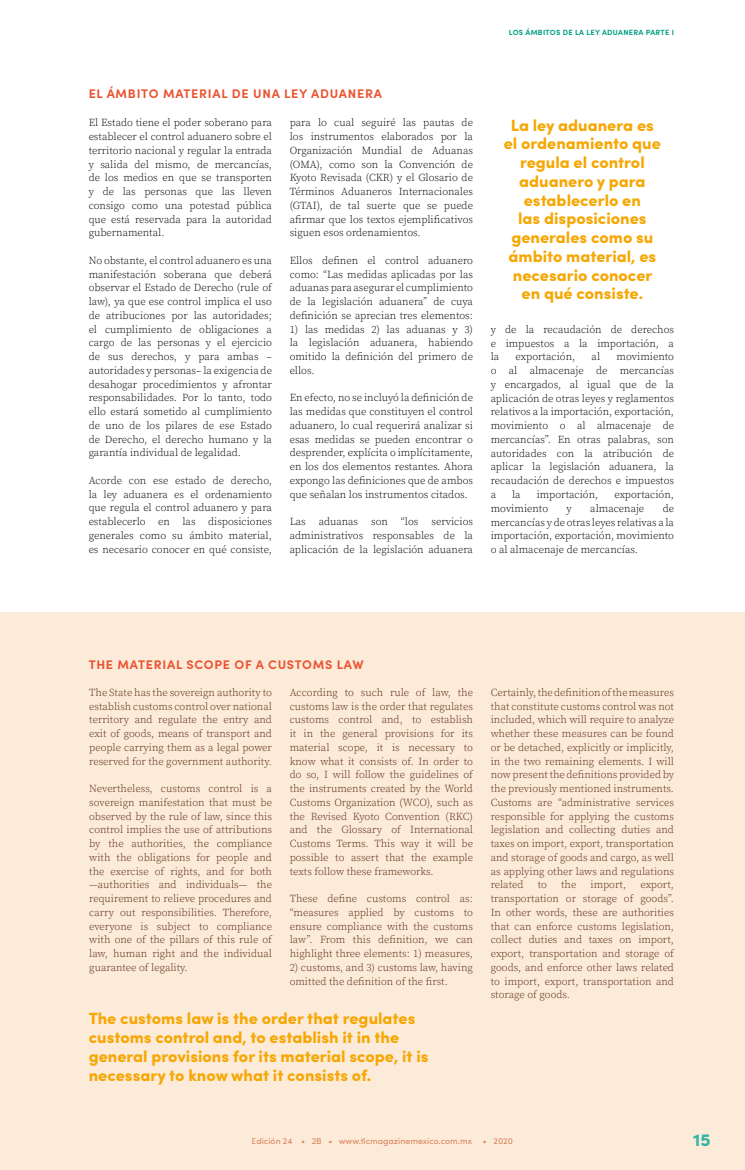
<style>
.page{position:relative;width:745px;height:1170px;background:#fff}
.page>*{position:absolute;margin:0;border:0;box-sizing:border-box;transform-origin:0 0}
.t1{font:900 17.5px "Sofia Pro";color:#32b5a9}
.t2{font:900 16.25px/18.8px "Sofia Pro";color:#f6a704;text-align:center}
.t3{font:700 12.5px "Sofia Pro";letter-spacing:.06em;color:#ea5432}
.t4{font:300 10.62px/13.8px "Source Serif Pro";color:#000;text-align:justify}
.t5{font:300 10.62px/13.8px "Source Serif Pro";color:#57280f;text-align:justify}
.t6{font:500 8.75px "Sofia Pro";color:#c84b17}
.t7{font:700 7.5px "Sofia Pro";letter-spacing:.04em;color:#009e83}
</style>
<div class="page">
<div style="left:0;top:612px;width:744px;height:557px;background:#fcebd9"></div>
<p class="t7" style="left:508px;top:27px;width:166px">LOS ÁMBITOS DE LA LEY ADUANERA PARTE I</p>
<p class="t3" style="left:89px;top:84px;width:294px">EL ÁMBITO MATERIAL DE UNA LEY ADUANERA</p>
<p class="t4" style="left:89px;top:116px;width:185px">El Estado tiene el poder soberano para establecer el control aduanero sobre el territorio nacional y regular la entrada y salida del mismo, de mercancías, de los medios en que se transporten y de las personas que las lleven consigo como una potestad pública que está reservada para la autoridad gubernamental.</p>
<p class="t4" style="left:89px;top:253px;width:185px">No obstante, el control aduanero es una manifestación soberana que deberá observar el Estado de Derecho (rule of law), ya que ese control implica el uso de atribuciones por las autoridades; el cumplimiento de obligaciones a cargo de las personas y el ejercicio de sus derechos, y para ambas – autoridades y personas– la exigencia de desahogar procedimientos y afrontar responsabilidades. Por lo tanto, todo ello estará sometido al cumplimiento de uno de los pilares de ese Estado de Derecho, el derecho humano y la garantía individual de legalidad.</p>
<p class="t4" style="left:89px;top:473px;width:185px">Acorde con ese estado de derecho, la ley aduanera es el ordenamiento que regula el control aduanero y para establecerlo en las disposiciones generales como su ámbito material, es necesario conocer en qué consiste,</p>
<p class="t4" style="left:289px;top:116px;width:185px">para lo cual seguiré las pautas de los instrumentos elaborados por la Organización Mundial de Aduanas (OMA), como son la Convención de Kyoto Revisada (CKR) y el Glosario de Términos Aduaneros Internacionales (GTAI), de tal suerte que se puede afirmar que los textos ejemplificativos siguen esos ordenamientos.</p>
<p class="t4" style="left:289px;top:253px;width:185px">Ellos definen el control aduanero como: “Las medidas aplicadas por las aduanas para asegurar el cumplimiento de la legislación aduanera” de cuya definición se aprecian tres elementos:</p>
<p class="t4" style="left:289px;top:322px;width:185px">1) las medidas 2) las aduanas y 3) la legislación aduanera, habiendo omitido la definición del primero de ellos.</p>
<p class="t4" style="left:289px;top:391px;width:185px">En efecto, no se incluyó la definición de las medidas que constituyen el control aduanero, lo cual requerirá analizar si esas medidas se pueden encontrar o desprender, explícita o implícitamente, en los dos elementos restantes. Ahora expongo las definiciones que de ambos que señalan los instrumentos citados.</p>
<p class="t4" style="left:289px;top:515px;width:185px">Las aduanas son “los servicios administrativos responsables de la aplicación de la legislación aduanera</p>
<h2 class="t2" style="left:503px;top:114px;width:159px">La ley aduanera es el ordenamiento que regula el control aduanero y para establecerlo en<br>las disposiciones generales como su ámbito material, es necesario conocer en qué consiste.</h2>
<p class="t4" style="left:490px;top:322px;width:185px">y de la recaudación de derechos e impuestos a la importación, a la</p>
<p class="t4" style="left:515px;top:350px;width:61px">exportación,</p>
<p class="t4" style="left:591px;top:350px;width:10px">al</p>
<p class="t4" style="left:490px;top:350px;width:185px;text-indent:126px">movimiento o al almacenaje de mercancías y encargados, al igual que de la aplicación de otras leyes y reglamentos relativos a la importación, exportación, movimiento o al almacenaje de mercancías”. En otras palabras, son autoridades con la atribución de aplicar la legislación aduanera, la recaudación de derechos e impuestos a</p>
<p class="t4" style="left:512px;top:487px;width:10px">la</p>
<p class="t4" style="left:536px;top:487px;width:63px">importación,</p>
<p class="t4" style="left:614px;top:487px;width:61px">exportación,</p>
<p class="t4" style="left:490px;top:501px;width:59px">movimiento</p>
<p class="t4" style="left:566px;top:501px;width:7px">y</p>
<p class="t4" style="left:590px;top:501px;width:55px">almacenaje</p>
<p class="t4" style="left:490px;top:501px;width:185px;text-indent:172px">de mercancías y de otras leyes relativas a la importación, exportación, movimiento o al almacenaje de mercancías.</p>
<p class="t3" style="left:89px;top:655px;width:276px">THE MATERIAL SCOPE OF A CUSTOMS LAW</p>
<p class="t5" style="left:89px;top:685px;width:184px">The State has the sovereign authority to establish customs control over national territory and regulate the entry and exit of goods, means of transport and people carrying them as a legal power reserved for the government authority.</p>
<p class="t5" style="left:89px;top:781px;width:184px">Nevertheless, customs control is a sovereign manifestation that must be observed by the rule of law, since this control implies the use of attributions by the authorities, the compliance with the obligations for people and the exercise of rights, and for both —authorities and individuals— the requirement to relieve procedures and carry out responsibilities. Therefore, everyone is subject to compliance with one of the pillars of this rule of law, human right and the individual guarantee of legality.</p>
<p class="t5" style="left:289px;top:685px;width:185px">According to such rule of law, the customs law is the order that regulates customs control and, to establish it in the general provisions for its material scope, it is necessary to know what it consists of. In order to do so, I will follow the guidelines of the instruments created by the World Customs Organization (WCO), such as the Revised Kyoto Convention (RKC) and the Glossary of International Customs Terms. This way it will be possible to assert that the example texts follow these frameworks.</p>
<p class="t5" style="left:289px;top:891px;width:185px">These define customs control as: “measures applied by customs to ensure compliance with the customs law”. From this definition, we can highlight three elements: 1) measures,</p>
<p class="t5" style="left:289px;top:960px;width:185px">2) customs, and 3) customs law, having omitted the definition of the first.</p>
<h2 class="t2" style="left:89px;top:1007px;width:341px;text-align:left">The customs law is the order that regulates customs control and, to establish it in the general provisions for its material scope, it is necessary to know what it consists of.</h2>
<p class="t5" style="left:490px;top:685px;width:185px">Certainly, the definition of the measures that constitute customs control was not included, which will require to analyze whether these measures can be found or be detached, explicitly or implicitly, in the two remaining elements. I will now present the definitions provided by the previously mentioned instruments.<br>Customs are “administrative services responsible for applying the customs legislation and collecting duties and taxes on import, export, transportation and storage of goods and cargo, as well as applying other laws and regulations related</p>
<p class="t5" style="left:537px;top:878px;width:11px">to</p>
<p class="t5" style="left:560px;top:878px;width:17px">the</p>
<p class="t5" style="left:590px;top:878px;width:37px">import,</p>
<p class="t5" style="left:490px;top:878px;width:185px;text-indent:149px">export, transportation or storage of goods”.<br>In other words, these are authorities that can enforce customs legislation, collect duties and taxes on import, export, transportation and storage of goods, and enforce other laws related to import, export, transportation and storage of goods.</p>
<p class="t6" style="left:251px;top:1134px;width:262px">Edición 24 • 2B • www.tlcmagazinemexico.com.mx • 2020</p>
<h1 class="t1" style="left:692px;top:1125px;width:19px">15</h1>
</div>
